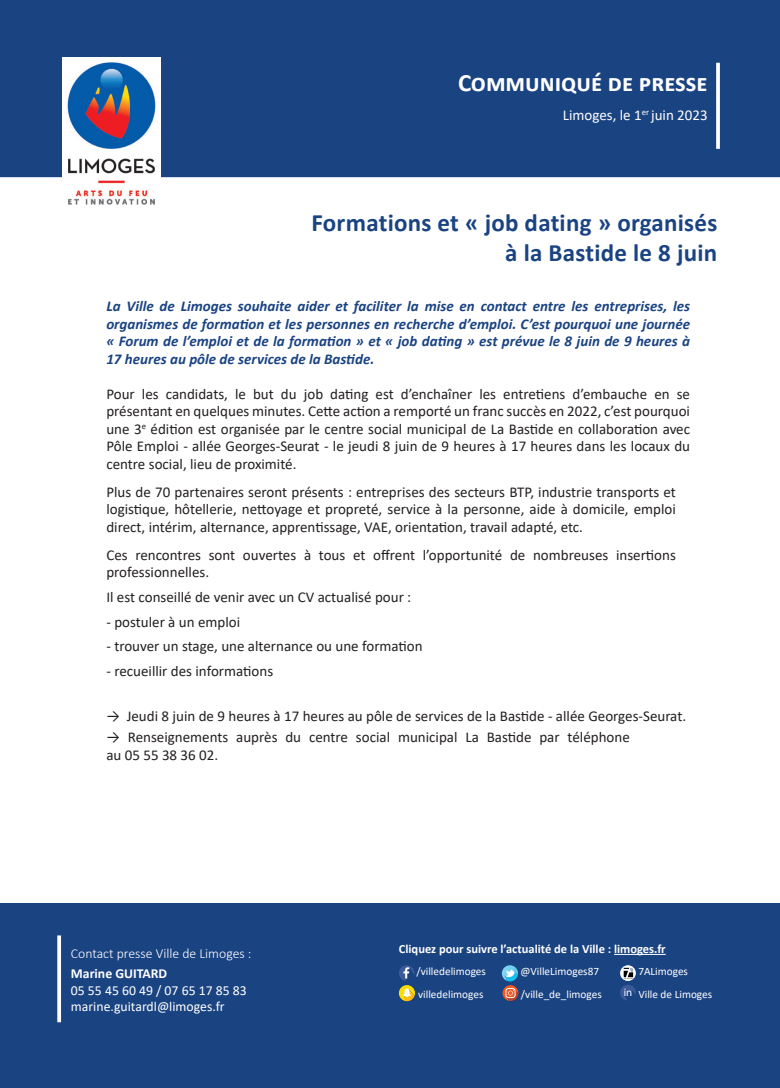
<style>
.page{position:relative;width:780px;height:1088px;background:#fff}
.page>*{position:absolute;margin:0;border:0;box-sizing:border-box;transform-origin:0 0}
.t1{font:700 25px "Calibri";letter-spacing:.01em;color:#1a4382}
.t2{font:700 25px "Calibri";color:#fff}
.t3{font:15px/17.5px "Calibri";color:#231f20;text-align:justify}
.t4{font:italic 700 15px/17.5px "Calibri";color:#1a4382;text-align:justify}
.t5{font:15px "Calibri";color:#fff}
.t6{font:13.75px "Calibri";color:#fff}
.t7{font:300 13.75px "Calibri";color:#fff}
.t8{font:700 13.75px "Calibri";color:#fff}
.t9{font:700 12.5px "Calibri";color:#fff}
.t10{font:11.25px "Calibri";color:#fff}
.t11{font:11px "Myriad Pro";color:#fff}
</style>
<div class="page">
<div style="left:0;top:904px;width:780px;height:184px;background:#1a4382"></div>
<svg style="left:57px;top:935px;width:4px;height:87px"></svg>
<hr style="left:614px;top:954px;width:51px;height:1px;background:#fff">
<svg style="left:399px;top:965px;width:16px;height:36px"></svg>
<svg style="left:502px;top:965px;width:16px;height:36px"></svg>
<svg style="left:620px;top:965px;width:15px;height:16px"></svg>
<svg style="left:622px;top:967px;width:11px;height:12px"></svg>
<svg style="left:620px;top:985px;width:15px;height:15px"></svg>
<div style="left:0;top:0;width:780px;height:177px;background:#1a4382"></div>
<img style="left:63px;top:58px;width:97px;height:147px">
<hr style="left:716px;top:63px;width:3px;height:86px;background:#fff">
<p class="t2" style="left:458px;top:65px;width:251px">Communiqué de presse</p>
<p class="t5" style="left:562px;top:105px;width:146px">Limoges, le 1<sup>er</sup> juin 2023</p>
<p class="t1" style="left:311px;top:205px;width:407px">Formations et « job dating » organisés</p>
<p class="t1" style="left:505px;top:235px;width:214px">à la Bastide le 8 juin</p>
<p class="t4" style="left:106px;top:297px;width:585px">La Ville de Limoges souhaite aider et faciliter la mise en contact entre les entreprises, les organismes de formation et les personnes en recherche d’emploi. C’est pourquoi une journée « Forum de l’emploi et de la formation » et « job dating » est prévue le 8 juin de 9 heures à 17 heures au pôle de services de la Bastide.</p>
<p class="t3" style="left:106px;top:384px;width:585px">Pour les candidats, le but du job dating est d’enchaîner les entretiens d’embauche en se présentant en quelques minutes. Cette action a remporté un franc succès en 2022, c’est pourquoi une 3<sup>e</sup> édition est organisée par le centre social municipal de La Bastide en collaboration avec Pôle Emploi - allée Georges-Seurat - le jeudi 8 juin de 9 heures à 17 heures dans les locaux du centre social, lieu de proximité.</p>
<p class="t3" style="left:106px;top:483px;width:571px">Plus de 70 partenaires seront présents : entreprises des secteurs BTP, industrie transports et logistique, hôtellerie, nettoyage et propreté, service à la personne, aide à domicile, emploi direct, intérim, alternance, apprentissage, VAE, orientation, travail adapté, etc.</p>
<p class="t3" style="left:106px;top:546px;width:571px">Ces rencontres sont ouvertes à tous et offrent l’opportunité de nombreuses insertions professionnelles.</p>
<p class="t3" style="left:106px;top:588px;width:306px">Il est conseillé de venir avec un CV actualisé pour :</p>
<p class="t3" style="left:106px;top:612px;width:135px">- postuler à un emploi</p>
<p class="t3" style="left:106px;top:637px;width:318px">- trouver un stage, une alternance ou une formation</p>
<p class="t3" style="left:106px;top:662px;width:168px">- recueillir des informations</p>
<p class="t3" style="left:106px;top:707px;width:581px">→ Jeudi 8 juin de 9 heures à 17 heures au pôle de services de la Bastide - allée Georges-Seurat.</p>
<p class="t3" style="left:106px;top:728px;width:525px">→ Renseignements auprès du centre social municipal La Bastide par téléphone au 05 55 38 36 02.</p>
<p class="t7" style="left:71px;top:945px;width:182px">Contact presse Ville de Limoges :</p>
<p class="t8" style="left:71px;top:964px;width:98px">Marine GUITARD</p>
<p class="t6" style="left:71px;top:981px;width:177px">05 55 45 60 49 / 07 65 17 85 83</p>
<p class="t6" style="left:71px;top:997px;width:155px">marine.guitardl@limoges.fr</p>
<p class="t9" style="left:399px;top:940px;width:268px">Cliquez pour suivre l’actualité de la Ville : limoges.fr</p>
<p class="t10" style="left:520px;top:964px;width:80px">@VilleLimoges87</p>
<p class="t10" style="left:521px;top:986px;width:82px">/ville_de_limoges</p>
<p class="t10" style="left:638px;top:986px;width:75px">Ville de Limoges</p>
<p class="t10" style="left:416px;top:964px;width:71px">/villedelimoges</p>
<p class="t10" style="left:418px;top:987px;width:67px">villedelimoges</p>
<p class="t10" style="left:638px;top:964px;width:51px">7ALimoges</p>
<p class="t11" style="left:623px;top:985px;width:10px">in</p>
</div>
